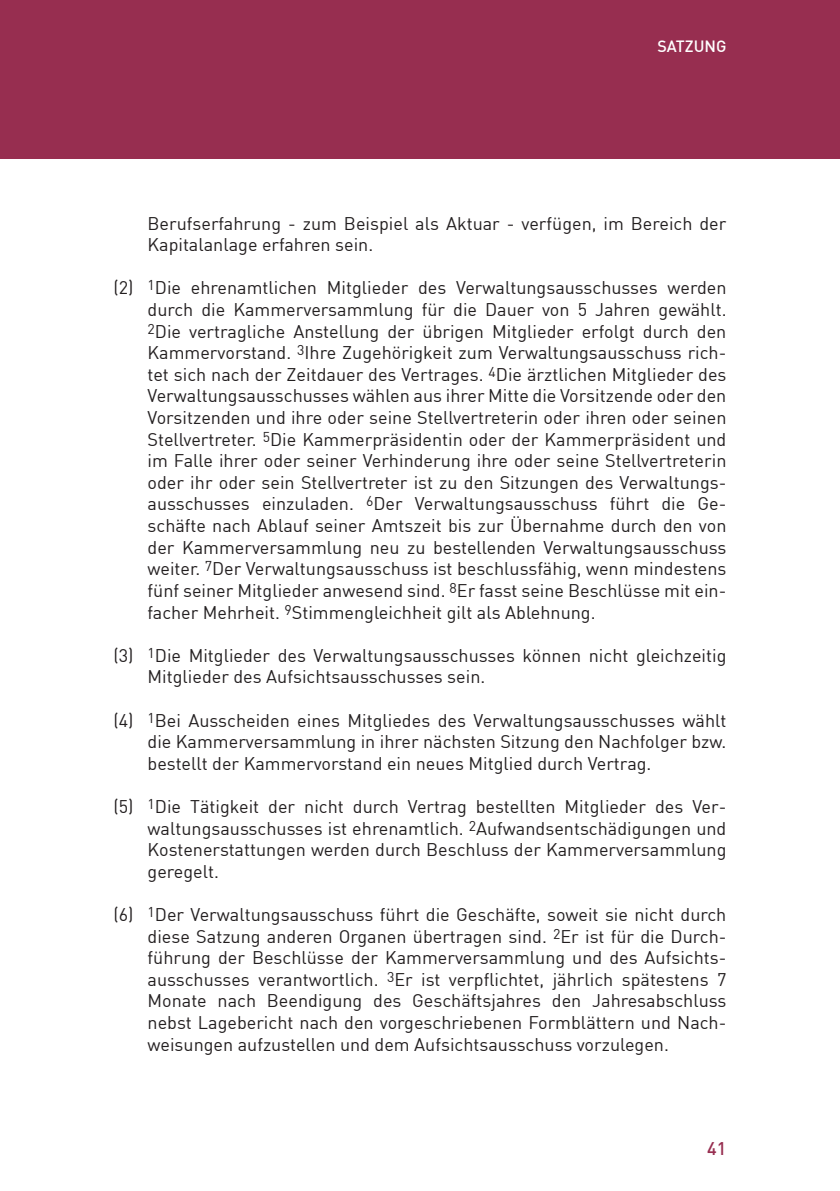
<style>
.page{position:relative;width:840px;height:1191px;background:#fff}
.page>*{position:absolute;margin:0;border:0;box-sizing:border-box;transform-origin:0 0}
.t1{font:18px/21.6px "DIN";color:#231f20}
.t2{font:500 18px "DIN";color:#972e50}
.t3{font:500 16px "DIN";color:#fff}
</style>
<div class="page">
<div style="left:0;top:0;width:839px;height:159px;background:#972e50"></div>
<p class="t3" style="left:657px;top:36px;width:71px">SATZUNG</p>
<p class="t1" style="left:147px;top:212px;width:580px">Berufserfahrung - zum Beispiel als Aktuar - verfügen, im Bereich der<br>Kapitalanlage erfahren sein.</p>
<p class="t1" style="left:147px;top:277px;width:580px;text-indent:-34px">(2) <sup>1</sup>Die ehrenamtlichen Mitglieder des Verwaltungsausschusses werden durch die Kammerversammlung für die Dauer von 5 Jahren gewählt.<br><sup>2</sup>Die vertragliche Anstellung der übrigen Mitglieder erfolgt durch den Kammervorstand. <sup>3</sup>Ihre Zugehörigkeit zum Verwaltungsausschuss rich&shy;tet sich nach der Zeitdauer des Vertrages. <sup>4</sup>Die ärztlichen Mitglieder des Verwaltungsausschusses wählen aus ihrer Mitte die Vorsitzende oder den Vorsitzenden und ihre oder seine Stellvertreterin oder ihren oder seinen Stellvertreter. <sup>5</sup>Die Kammerpräsidentin oder der Kammerpräsident und im Falle ihrer oder seiner Verhinderung ihre oder seine Stellvertreterin oder ihr oder sein Stellvertreter ist zu den Sitzungen des Verwaltungs&shy;ausschusses einzuladen. <sup>6</sup>Der Verwaltungsausschuss führt die Ge&shy;schäfte nach Ablauf seiner Amtszeit bis zur Übernahme durch den von der Kammerversammlung neu zu bestellenden Verwaltungsausschuss weiter. <sup>7</sup>Der Verwaltungsausschuss ist beschlussfähig, wenn mindestens fünf seiner Mitglieder anwesend sind. <sup>8</sup>Er fasst seine Beschlüsse mit ein&shy;facher Mehrheit. <sup>9</sup>Stimmengleichheit gilt als Ablehnung.</p>
<p class="t1" style="left:147px;top:644px;width:580px;text-indent:-34px">(3) <sup>1</sup>Die Mitglieder des Verwaltungsausschusses können nicht gleichzeitig<br>Mitglieder des Aufsichtsausschusses sein.</p>
<p class="t1" style="left:147px;top:709px;width:580px;text-align:justify;text-indent:-34px">(4) <sup>1</sup>Bei Ausscheiden eines Mitgliedes des Verwaltungsausschusses wählt die Kammerversammlung in ihrer nächsten Sitzung den Nachfolger bzw. bestellt der Kammervorstand ein neues Mitglied durch Vertrag.</p>
<p class="t1" style="left:147px;top:795px;width:580px;text-indent:-34px">(5) <sup>1</sup>Die Tätigkeit der nicht durch Vertrag bestellten Mitglieder des Ver&shy;waltungsausschusses ist ehrenamtlich. <sup>2</sup>Aufwandsentschädigungen und Kostenerstattungen werden durch Beschluss der Kammerversammlung geregelt.</p>
<p class="t1" style="left:147px;top:903px;width:580px;text-indent:-34px">(6) <sup>1</sup>Der Verwaltungsausschuss führt die Geschäfte, soweit sie nicht durch diese Satzung anderen Organen übertragen sind. <sup>2</sup>Er ist für die Durch&shy;führung der Beschlüsse der Kammerversammlung und des Aufsichts&shy;ausschusses verantwortlich. <sup>3</sup>Er ist verpflichtet, jährlich spätestens 7<br>Monate nach Beendigung des Geschäftsjahres den Jahresabschluss nebst Lagebericht nach den vorgeschriebenen Formblättern und Nach&shy;weisungen aufzustellen und dem Aufsichtsausschuss vorzulegen.</p>
<p class="t2" style="left:706px;top:1137px;width:21px">41</p>
</div>
